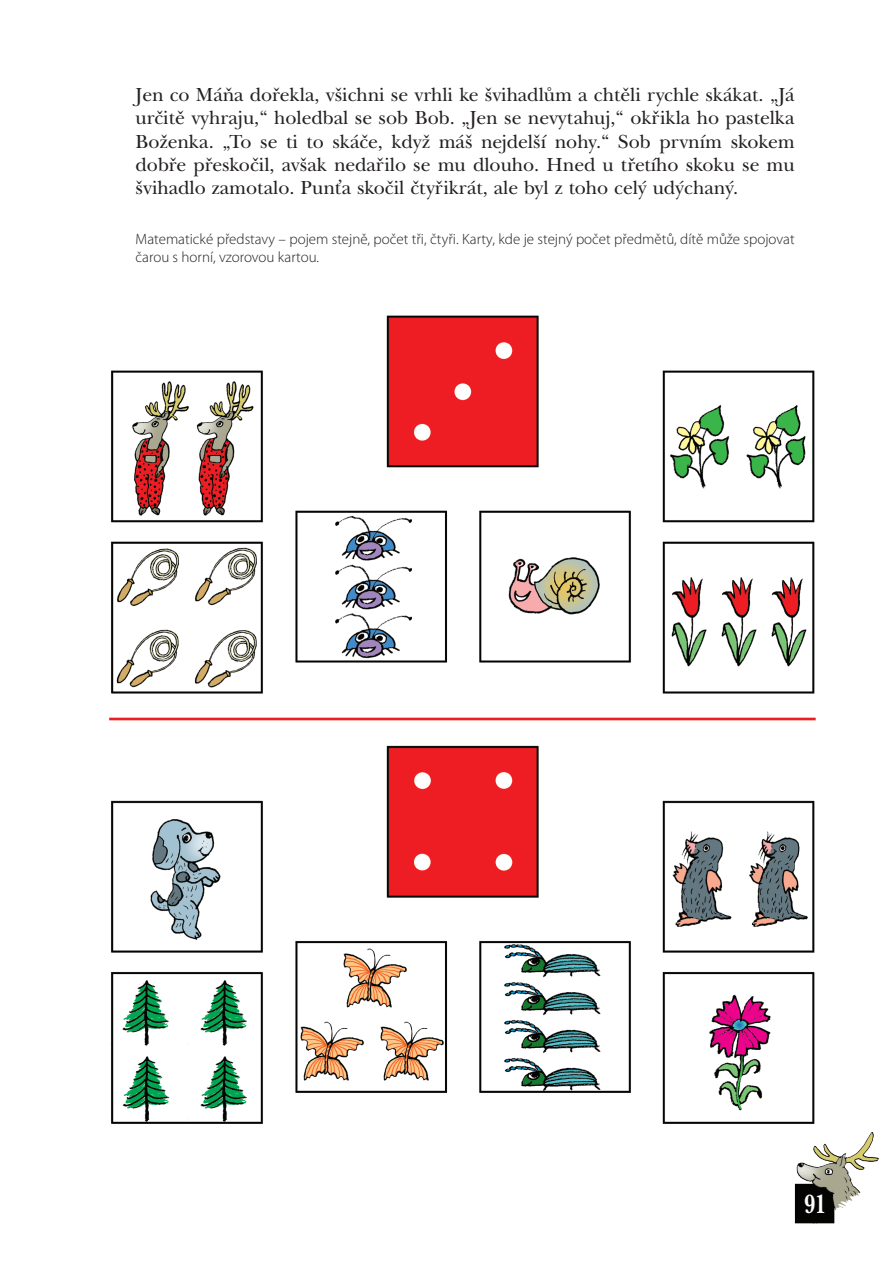
<style>
.page{position:relative;width:892px;height:1262px;background:#fff}
.page>*{position:absolute;margin:0;border:0;box-sizing:border-box;transform-origin:0 0}
.t1{font:700 27px "New Baskervil Itc TOT";color:#fff;scale:.8 1}
.t2{font:19.5px/23.4px "New Baskervilltc TOT Rom";color:#231f20;text-align:justify}
.t3{font:300 15px/18px "Myriad Pro";color:#231f20}
</style>
<div class="page">
<img style="left:109px;top:315px;width:707px;height:809px">
<img style="left:794px;top:1132px;width:85px;height:92px">
<p class="t2" style="left:136px;top:83px;width:661px">Jen co Máňa dořekla, všichni se vrhli ke švihadlům a chtěli rychle skákat. „Já určitě vyhraju,“ holedbal se sob Bob. „Jen se nevytahuj,“ okřikla ho pastelka Boženka. „To se ti to skáče, když máš nejdelší nohy.“ Sob prvním skokem dobře přeskočil, avšak nedařilo se mu dlouho. Hned u třetího skoku se mu švihadlo zamotalo. Punťa skočil čtyřikrát, ale byl z toho celý udýchaný.</p>
<p class="t3" style="left:136px;top:230px;width:661px">Matematické představy – pojem stejně, počet tři, čtyři. Karty, kde je stejný počet předmětů, dítě může spojovat čarou s horní, vzorovou kartou.</p>
<h1 class="t1" style="left:804px;top:1188px;width:29px">91</h1>
</div>
